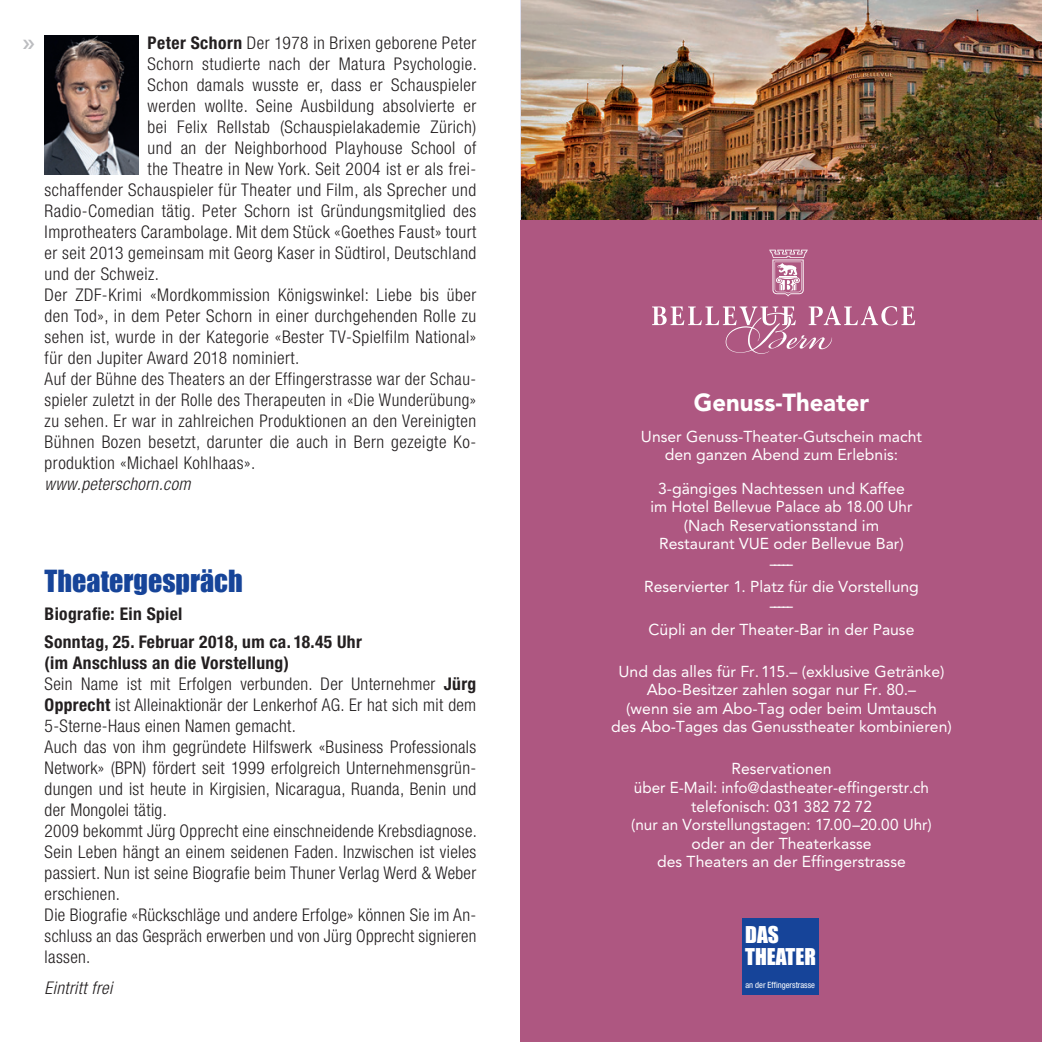
<style>
.page{position:relative;width:1042px;height:1042px;background:#fff}
.page>*{position:absolute;margin:0;border:0;box-sizing:border-box;transform-origin:0 0}
.Titel-weiss-Titelsei{font:28px "Impact";color:#164499}
.t1{font:900 24.5px "Avenir";color:#fff}
.t2{font:21.35px/21.3px "Impact";color:#fff}
.Grundtext-Block{font:300 condensed 17.5px/21px "Helvetica Neue";letter-spacing:.03em;color:#231f20;text-align:justify}
.Grundtext_fett{font:700 condensed 17.5px "Helvetica Neue";letter-spacing:.02em;color:#231f20}
.Grundtext-Block-2{font:italic 300 condensed 17.5px "Helvetica Neue";letter-spacing:.02em;color:#231f20}
.Grundtext-links{font:italic 300 condensed 17.5px "Helvetica Neue";letter-spacing:.02em;color:#231f20}
.t3{font:15.75px/18.6px "Avenir";color:#fff;text-align:center}
.t4{font:15.75px "Avenir";color:#fff;scale:1.5 1}
.t5{font:condensed 8.58px "Helvetica Neue";color:#fff}
.s1{font-weight:700}
</style>
<div class="page">
<img style="left:521px;top:0;width:521px;height:221px">
<div style="left:521px;top:221px;width:521px;height:821px;background:#ae5781"></div>
<svg style="left:652px;top:306px;width:263px;height:48px"></svg>
<svg style="left:769px;top:250px;width:39px;height:47px"></svg>
<div style="left:742px;top:918px;width:76px;height:77px;background:#164499"></div>
<img style="left:45px;top:36px;width:94px;height:138px">
<p class="Grundtext-Block" style="left:148px;top:32px;width:330px"><span class="s1">Peter Schorn</span> Der 1978 in Brixen geborene Peter</p>
<p class="Grundtext-Block" style="left:148px;top:53px;width:331px">Schorn studierte nach der Matura Psychologie.</p>
<p class="Grundtext-Block" style="left:148px;top:74px;width:330px">Schon damals wusste er, dass er Schauspieler</p>
<p class="Grundtext-Block" style="left:148px;top:95px;width:330px">werden wollte. Seine Ausbildung absolvierte er</p>
<p class="Grundtext-Block" style="left:148px;top:116px;width:330px">bei Felix Rellstab (Schauspielakademie Zürich)</p>
<p class="Grundtext-Block" style="left:148px;top:137px;width:330px">und an der Neighborhood Playhouse School of</p>
<p class="Grundtext-Block" style="left:148px;top:158px;width:330px">the Theatre in New York. Seit 2004 ist er als frei-</p>
<p class="Grundtext-Block" style="left:45px;top:179px;width:433px">schaffender Schauspieler für Theater und Film, als Sprecher und</p>
<p class="Grundtext-Block" style="left:45px;top:200px;width:433px">Radio-Comedian tätig. Peter Schorn ist Gründungsmitglied des</p>
<p class="Grundtext-Block" style="left:45px;top:221px;width:433px">Improtheaters Carambolage. Mit dem Stück «Goethes Faust» tourt</p>
<p class="Grundtext-Block" style="left:45px;top:242px;width:433px">er seit 2013 gemeinsam mit Georg Kaser in Südtirol, Deutschland</p>
<p class="Grundtext-Block" style="left:45px;top:263px;width:116px">und der Schweiz.</p>
<p class="Grundtext-Block" style="left:45px;top:284px;width:433px">Der ZDF-Krimi «Mordkommission Königswinkel: Liebe bis über den Tod», in dem Peter Schorn in einer durchgehenden Rolle zu sehen ist, wurde in der Kategorie «Bester TV-Spielfilm National» für den Jupiter Award 2018 nominiert.</p>
<p class="Grundtext-Block" style="left:45px;top:368px;width:433px">Auf der Bühne des Theaters an der Effingerstrasse war der Schau&shy;spieler zuletzt in der Rolle des Therapeuten in «Die Wunderübung» zu sehen. Er war in zahlreichen Produktionen an den Vereinigten Bühnen Bozen besetzt, darunter die auch in Bern gezeigte Ko&shy;produktion «Michael Kohlhaas».</p>
<p class="Grundtext-Block-2" style="left:45px;top:473px;width:147px">www.peterschorn.com</p>
<p class="Titel-weiss-Titelsei" style="left:45px;top:559px;width:200px">Theatergespräch</p>
<p class="Grundtext_fett" style="left:45px;top:603px;width:139px">Biografie: Ein Spiel</p>
<p class="Grundtext_fett" style="left:45px;top:631px;width:319px">Sonntag, 25. Februar 2018, um ca. 18.45 Uhr</p>
<p class="Grundtext_fett" style="left:45px;top:652px;width:246px">(im Anschluss an die Vorstellung)</p>
<p class="Grundtext-Block" style="left:45px;top:673px;width:433px">Sein Name ist mit Erfolgen verbunden. Der Unternehmer <span class="s1">Jürg Opprecht</span> ist Alleinaktionär der Lenkerhof AG. Er hat sich mit dem 5-Sterne-Haus einen Namen gemacht.</p>
<p class="Grundtext-Block" style="left:45px;top:736px;width:433px">Auch das von ihm gegründete Hilfswerk «Business Professionals Network» (BPN) fördert seit 1999 erfolgreich Unternehmensgrün&shy;dungen und ist heute in Kirgisien, Nicaragua, Ruanda, Benin und der Mongolei tätig.</p>
<p class="Grundtext-Block" style="left:45px;top:820px;width:434px">2009 bekommt Jürg Opprecht eine einschneidende Krebsdiagnose.<br>Sein Leben hängt an einem seidenen Faden. Inzwischen ist vieles passiert. Nun ist seine Biografie beim Thuner Verlag Werd &amp; Weber erschienen.</p>
<p class="Grundtext-Block" style="left:45px;top:904px;width:433px">Die Biografie «Rückschläge und andere Erfolge» können Sie im An&shy;schluss an das Gespräch erwerben und von Jürg Opprecht signieren lassen.</p>
<p class="Grundtext-links" style="left:45px;top:978px;width:69px">Eintritt frei</p>
<p class="t1" style="left:694px;top:387px;width:177px">Genuss-Theater</p>
<p class="t3" style="left:641px;top:427px;width:283px">Unser Genuss-Theater-Gutschein macht den ganzen Abend zum Erlebnis:</p>
<p class="t3" style="left:650px;top:479px;width:263px">3-gängiges Nachtessen und Kaffee im Hotel Bellevue Palace ab 18.00 Uhr</p>
<p class="t3" style="left:659px;top:516px;width:246px">(Nach Reservationsstand im<br>Restaurant VUE oder Bellevue Bar)</p>
<p class="t4" style="left:769px;top:554px;width:18px">-----</p>
<p class="t3" style="left:644px;top:577px;width:276px">Reservierter 1. Platz für die Vorstellung</p>
<p class="t4" style="left:769px;top:597px;width:18px">-----</p>
<p class="t3" style="left:648px;top:620px;width:267px">Cüpli an der Theater-Bar in der Pause</p>
<p class="t3" style="left:618px;top:662px;width:327px">Und das alles für Fr.115.– (exklusive Getränke)</p>
<p class="t3" style="left:647px;top:680px;width:271px">Abo-Besitzer zahlen sogar nur Fr. 80.–</p>
<p class="t3" style="left:611px;top:699px;width:342px">(wenn sie am Abo-Tag oder beim Umtausch<br>des Abo-Tages das Genusstheater kombinieren)</p>
<p class="t3" style="left:631px;top:760px;width:302px">Reservationen<br>über E-Mail: info@dastheater-effingerstr.ch telefonisch: 031 382 72 72<br>(nur an Vorstellungstagen: 17.00–20.00 Uhr) oder an der Theaterkasse<br>des Theaters an der Effingerstrasse</p>
<p class="t2" style="left:745px;top:923px;width:72px">DAS<br>THEATER</p>
<p class="t5" style="left:745px;top:980px;width:71px">an der Effingerstrasse</p>
</div>
